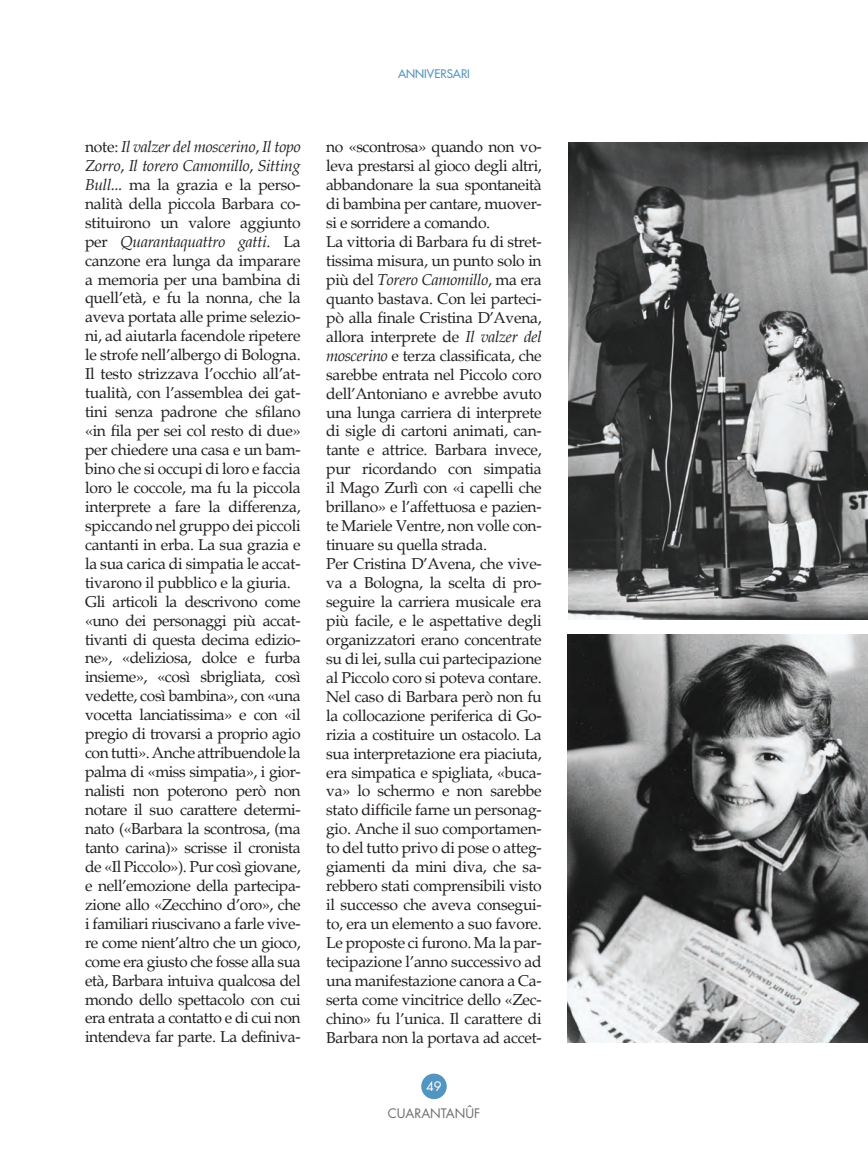
<style>
.page{position:relative;width:868px;height:1149px;background:#fff}
.page>*{position:absolute;margin:0;border:0;box-sizing:border-box;transform-origin:0 0}
.t1{font:15.75px/18.9px "Palatino";letter-spacing:-.02em;color:#231f20}
.t2{font:12.75px "Futura";color:#6c6d70}
.t3{font:12.75px "Futura";color:#fff}
.t4{font:11.55px "Futura";color:#5295c0}
.s1{font-style:italic}
</style>
<div class="page">
<div style="left:421px;top:1073px;width:25px;height:25px;background:#5295c0;border-radius:50%"></div>
<img style="left:568px;top:142px;width:299px;height:477px">
<img style="left:567px;top:634px;width:300px;height:408px">
<p class="t4" style="left:398px;top:66px;width:73px">ANNIVERSARI</p>
<p class="t1" style="left:85px;top:137px;width:217px">note: <span class="s1">Il valzer del moscerino</span>, <span class="s1">Il topo<br>Zorro</span>, <span class="s1">Il torero Camomillo</span>, <span class="s1">Sitting<br>Bull...</span> ma la grazia e la perso&shy;nalità della piccola Barbara co&shy;stituirono un valore aggiunto per <span class="s1">Quarantaquattro gatti</span>. La canzone era lunga da imparare a memoria per una bambina di quell’età, e fu la nonna, che la aveva portata alle prime selezio&shy;ni, ad aiutarla facendole ripetere le strofe nell’albergo di Bologna.<br>Il testo strizzava l’occhio all’at&shy;tualità, con l’assemblea dei gat&shy;tini senza padrone che sfilano «in fila per sei col resto di due» per chiedere una casa e un bam&shy;bino che si occupi di loro e faccia loro le coccole, ma fu la piccola interprete a fare la differenza, spiccando nel gruppo dei piccoli cantanti in erba. La sua grazia e la sua carica di simpatia le accat&shy;tivarono il pubblico e la giuria.<br>Gli articoli la descrivono come «uno dei personaggi più accat&shy;tivanti di questa decima edizio&shy;ne», «deliziosa, dolce e furba insieme», «così sbrigliata, così vedette, così bambina», con «una vocetta lanciatissima» e con «il pregio di trovarsi a proprio agio con tutti». Anche attribuendole la palma di «miss simpatia», i gior&shy;nalisti non poterono però non notare il suo carattere determi&shy;nato («Barbara la scontrosa, (ma tanto carina)» scrisse il cronista de «Il Piccolo»). Pur così giovane, e nell’emozione della partecipa&shy;zione allo «Zecchino d’oro», che i familiari riuscivano a farle vive&shy;re come nient’altro che un gioco, come era giusto che fosse alla sua età, Barbara intuiva qualcosa del mondo dello spettacolo con cui era entrata a contatto e di cui non intendeva far parte. La definiva-</p>
<p class="t1" style="left:326px;top:138px;width:217px">no «scontrosa» quando non vo&shy;leva prestarsi al gioco degli altri, abbandonare la sua spontaneità di bambina per cantare, muover&shy;si e sorridere a comando.<br>La vittoria di Barbara fu di stret&shy;tissima misura, un punto solo in più del <span class="s1">Torero Camomillo</span>, ma era quanto bastava. Con lei parteci&shy;pò alla finale Cristina D’Avena, allora interprete de <span class="s1">Il valzer del moscerino</span> e terza classificata, che sarebbe entrata nel Piccolo coro dell’Antoniano e avrebbe avuto una lunga carriera di interprete di sigle di cartoni animati, can&shy;tante e attrice. Barbara invece, pur ricordando con simpatia il Mago Zurlì con «i capelli che brillano» e l’affettuosa e pazien&shy;te Mariele Ventre, non volle con&shy;tinuare su quella strada.<br>Per Cristina D’Avena, che vive&shy;va a Bologna, la scelta di pro&shy;seguire la carriera musicale era più facile, e le aspettative degli organizzatori erano concentrate su di lei, sulla cui partecipazione al Piccolo coro si poteva contare.<br>Nel caso di Barbara però non fu la collocazione periferica di Go&shy;rizia a costituire un ostacolo. La sua interpretazione era piaciuta, era simpatica e spigliata, «buca&shy;va» lo schermo e non sarebbe stato difficile farne un personag&shy;gio. Anche il suo comportamen&shy;to del tutto privo di pose o atteg&shy;giamenti da mini diva, che sa&shy;rebbero stati comprensibili visto il successo che aveva consegui&shy;to, era un elemento a suo favore.<br>Le proposte ci furono. Ma la par&shy;tecipazione l’anno successivo ad una manifestazione canora a Ca&shy;serta come vincitrice dello «Zec&shy;chino» fu l’unica. Il carattere di<br>Barbara non la portava ad accet-</p>
<p class="t3" style="left:426px;top:1077px;width:17px">49</p>
<p class="t2" style="left:387px;top:1104px;width:94px">CUARANTANÛF</p>
</div>
